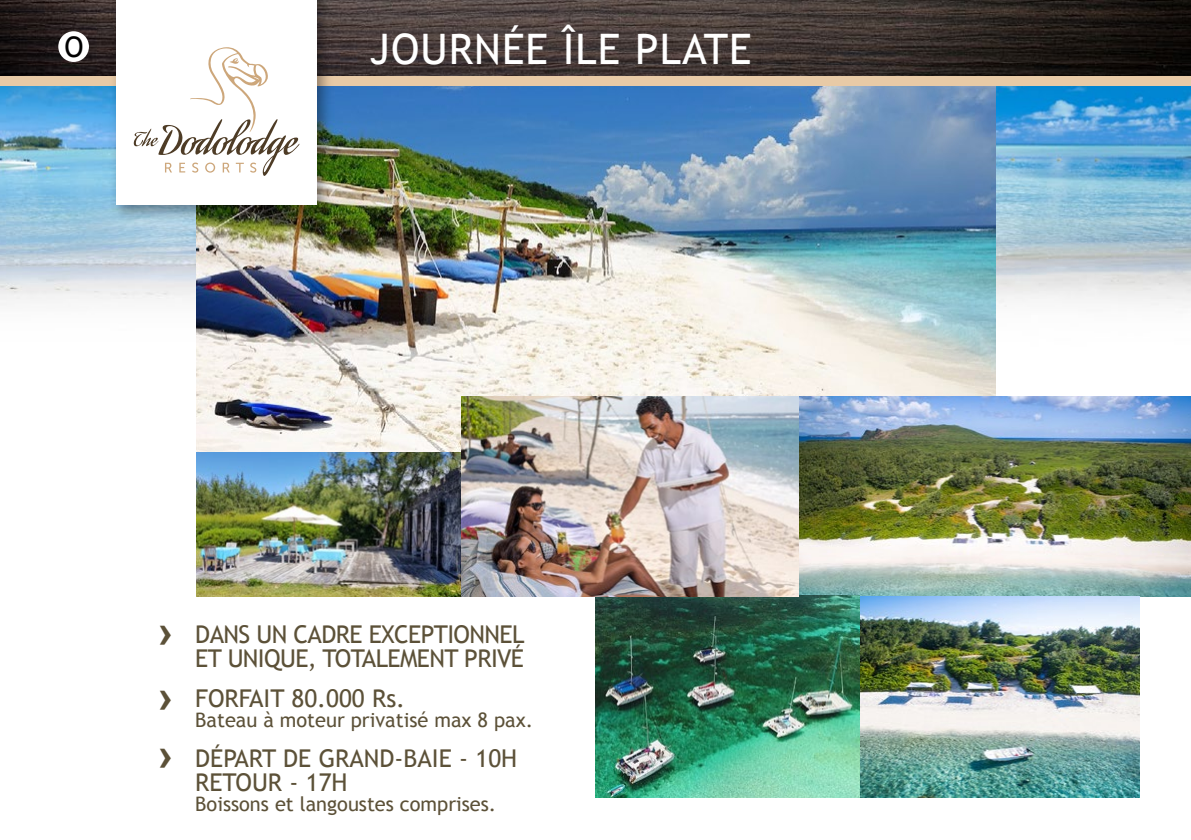
<style>
.page{position:relative;width:1191px;height:840px;background:#fff}
.page>*{position:absolute;margin:0;border:0;box-sizing:border-box;transform-origin:0 0}
.t1{font:42px "Trebuchet MS";letter-spacing:.025em;color:#fff}
.t2{font:700 41.8px/64.8px "Arial";color:#5c5138}
.t3{font:28.4px "Trebuchet MS";color:#000}
.t4{font:24.4px/24px "Trebuchet MS";color:#5c5138}
.t5{font:24.4px/24px "Trebuchet MS";letter-spacing:-.025em;color:#5c5138}
.t6{font:20px "Trebuchet MS";color:#5c5138}
</style>
<div class="page">
<img style="left:995px;top:86px;width:196px;height:272px">
<img style="left:0;top:86px;width:196px;height:219px">
<img style="left:196px;top:86px;width:799px;height:366px">
<img style="left:798px;top:396px;width:393px;height:200px">
<img style="left:859px;top:596px;width:280px;height:201px">
<img style="left:196px;top:452px;width:265px;height:144px">
<img style="left:595px;top:595px;width:264px;height:202px">
<img style="left:461px;top:396px;width:337px;height:200px">
<img style="left:0;top:0;width:1191px;height:86px">
<div style="left:0;top:76px;width:1191px;height:9px;background:#e8caa6"></div>
<img style="left:104px;top:0;width:236px;height:227px">
<div style="left:116px;top:0;width:201px;height:204px;background:#fff"></div>
<svg style="left:134px;top:47px;width:165px;height:129px"></svg>
<div style="left:58px;top:31px;width:31px;height:31px;background:#fff;border-radius:50%"></div>
<h3 class="t3" style="left:64px;top:30px;width:21px">O</h3>
<h1 class="t1" style="left:370px;top:25px;width:383px">JOURNÉE ÎLE PLATE</h1>
<h2 class="t2" style="left:159px;top:599px;width:15px">› ›</h2>
<h2 class="t2" style="left:159px;top:723px;width:15px">›</h2>
<p class="t5" style="left:195px;top:622px;width:331px">DANS UN CADRE EXCEPTIONNEL<br>ET UNIQUE, TOTALEMENT PRIVÉ</p>
<p class="t4" style="left:195px;top:686px;width:211px">FORFAIT 80.000 Rs.</p>
<p class="t6" style="left:195px;top:707px;width:339px">Bateau à moteur privatisé max 8 pax.</p>
<p class="t4" style="left:195px;top:746px;width:323px">DÉPART DE GRAND-BAIE - 10H<br>RETOUR - 17H</p>
<p class="t6" style="left:195px;top:791px;width:302px">Boissons et langoustes comprises.</p>
</div>
